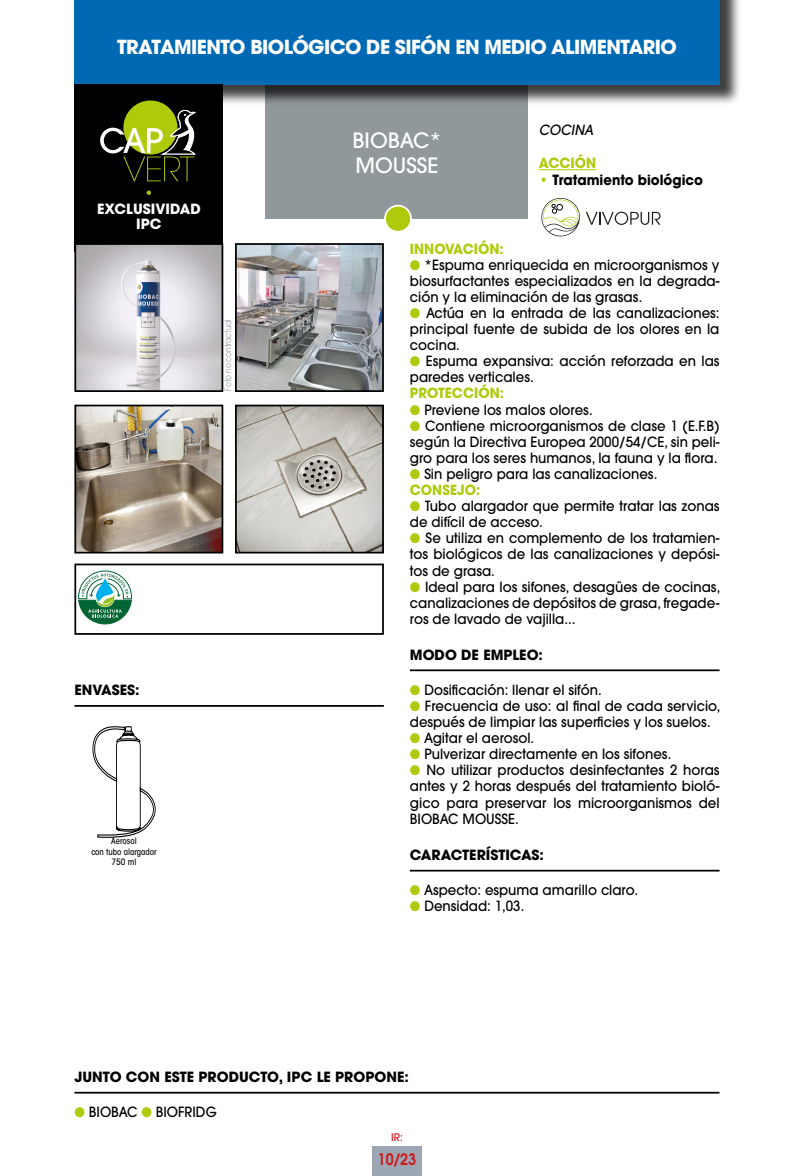
<style>
.page{position:relative;width:794px;height:1176px;background:#fff}
.page>*{position:absolute;margin:0;border:0;box-sizing:border-box;transform-origin:0 0}
.t1{font:500 21px "ITC Avant Garde Std";color:#fff}
.t2{font:700 19.25px "ITC Avant Garde Std";letter-spacing:-.03em;color:#fff}
.t3{font:600 15.75px "ITC Avant Garde Std";color:#cd1719;scale:.9 1}
.t4{font:500 14px/16.1px "ITC Avant Garde Std";color:#000;text-align:justify;scale:.95 1}
.t5{font:700 14px "ITC Avant Garde Std";color:#000}
.t6{font:700 14px "ITC Avant Garde Std";color:#afca0b;scale:.95 1}
.t7{font:700 14px "ITC Avant Garde Std";color:#000;scale:.95 1}
.t8{font:700 14px "ITC Avant Garde Std";color:#fff}
.t9{font:italic 500 14px "ITC Avant Garde Std";color:#000;scale:.95 1}
.t10{font:700 14px "ITC Avant Garde Std";color:#afca0b}
.t11{font:500 10.5px "ITC Avant Garde Std";color:#cd1719}
.t12{font:500 condensed 8.75px "ITC Avant Garde Std";color:#000}
.t13{font:8.75px "ITC Avant Garde Std";color:#91989c;scale:.85 1}
.s1{color:#afca0b}
</style>
<div class="page">
<div style="left:74px;top:563px;width:310px;height:72px;border:2px solid #000"></div>
<div style="left:266px;top:79px;width:262px;height:140px;background:#91989c"></div>
<div style="left:77px;top:0;width:664px;height:106px;background:#000;opacity:.75"></div>
<div style="left:74px;top:0;width:645px;height:84px;background:#0069b4"></div>
<div style="left:372px;top:1146px;width:50px;height:30px;background:#9ca7b3"></div>
<div style="left:385px;top:206px;width:26px;height:26px;background:#afca0b;border-radius:50%"></div>
<div style="left:384px;top:205px;width:28px;height:28px;border:2px solid #fff;border-radius:50%"></div>
<hr style="left:74px;top:705px;width:310px;height:2px;background:#000">
<hr style="left:410px;top:669px;width:309px;height:2px;background:#000">
<hr style="left:410px;top:870px;width:309px;height:1px;background:#000">
<hr style="left:74px;top:1092px;width:645px;height:1px;background:#000">
<hr style="left:539px;top:169px;width:57px;height:1px;background:#afca0b">
<svg style="left:93px;top:726px;width:62px;height:111px"></svg>
<div style="left:74px;top:84px;width:149px;height:168px;background:#000"></div>
<div style="left:123px;top:101px;width:54px;height:54px;background:#afca0b;border-radius:50%"></div>
<svg style="left:100px;top:109px;width:96px;height:72px"></svg>
<svg style="left:541px;top:198px;width:119px;height:38px"></svg>
<img style="left:77px;top:246px;width:143px;height:143px">
<div style="left:74px;top:243px;width:149px;height:149px;border:2px solid #000"></div>
<img style="left:77px;top:408px;width:143px;height:142px">
<div style="left:74px;top:405px;width:149px;height:148px;border:2px solid #000"></div>
<img style="left:238px;top:246px;width:143px;height:143px">
<div style="left:235px;top:243px;width:149px;height:149px;border:2px solid #000"></div>
<img style="left:238px;top:408px;width:143px;height:142px">
<div style="left:235px;top:405px;width:149px;height:148px;border:2px solid #000"></div>
<svg style="left:78px;top:570px;width:54px;height:54px"></svg>
<p class="t2" style="left:117px;top:34px;width:561px">TRATAMIENTO BIOLÓGICO DE SIFÓN EN MEDIO ALIMENTARIO</p>
<p class="t10" style="left:144px;top:183px;width:12px">•</p>
<p class="t8" style="left:97px;top:199px;width:105px">EXCLUSIVIDAD</p>
<p class="t8" style="left:136px;top:215px;width:27px">IPC</p>
<p class="t13" style="left:223px;top:391px;width:86px;rotate:-90deg">Foto no contractual</p>
<p class="t5" style="left:74px;top:681px;width:67px">ENVASES:</p>
<p class="t12" style="left:111px;top:836px;width:27px">Aerosol</p>
<p class="t12" style="left:91px;top:846px;width:67px">con tubo alargador</p>
<p class="t12" style="left:112px;top:857px;width:26px">750 ml</p>
<p class="t1" style="left:352px;top:127px;width:91px">BIOBAC*</p>
<p class="t1" style="left:355px;top:152px;width:84px">MOUSSE</p>
<p class="t9" style="left:539px;top:121px;width:59px">COCINA</p>
<p class="t6" style="left:539px;top:154px;width:62px">ACCIÓN</p>
<p class="t7" style="left:539px;top:171px;width:174px"><span class="s1">•</span> Tratamiento biológico</p>
<p class="t6" style="left:410px;top:239px;width:100px">INNOVACIÓN:</p>
<p class="t4" style="left:410px;top:256px;width:327px"><span class="s1">●</span> *Espuma enriquecida en microorganismos y biosurfactantes especializados en la degrada&shy;ción y la eliminación de las grasas.</p>
<p class="t4" style="left:410px;top:305px;width:327px"><span class="s1">●</span> Actúa en la entrada de las canalizaciones: principal fuente de subida de los olores en la cocina.</p>
<p class="t4" style="left:410px;top:353px;width:327px"><span class="s1">●</span> Espuma expansiva: acción reforzada en las paredes verticales.</p>
<p class="t6" style="left:410px;top:384px;width:101px">PROTECCIÓN:</p>
<p class="t4" style="left:410px;top:401px;width:194px"><span class="s1">●</span> Previene los malos olores.</p>
<p class="t4" style="left:410px;top:417px;width:327px"><span class="s1">●</span> Contiene microorganismos de clase 1 (E.F.B) según la Directiva Europea 2000/54/CE, sin peli&shy;gro para los seres humanos, la fauna y la flora.</p>
<p class="t4" style="left:410px;top:466px;width:262px"><span class="s1">●</span> Sin peligro para las canalizaciones.</p>
<p class="t6" style="left:410px;top:480px;width:76px">CONSEJO:</p>
<p class="t4" style="left:410px;top:498px;width:327px"><span class="s1">●</span> Tubo alargador que permite tratar las zonas de difícil de acceso.</p>
<p class="t4" style="left:410px;top:530px;width:327px"><span class="s1">●</span> Se utiliza en complemento de los tratamien&shy;tos biológicos de las canalizaciones y depósi&shy;tos de grasa.</p>
<p class="t4" style="left:410px;top:578px;width:328px"><span class="s1">●</span> Ideal para los sifones, desagües de cocinas, canalizaciones de depósitos de grasa, fregade&shy;ros de lavado de vajilla...</p>
<p class="t5" style="left:410px;top:645px;width:135px">MODO DE EMPLEO:</p>
<p class="t4" style="left:410px;top:681px;width:203px"><span class="s1">●</span> Dosificación: llenar el sifón.</p>
<p class="t4" style="left:410px;top:697px;width:328px"><span class="s1">●</span> Frecuencia de uso: al final de cada servicio, después de limpiar las superficies y los suelos.</p>
<p class="t4" style="left:410px;top:730px;width:132px"><span class="s1">●</span> Agitar el aerosol.</p>
<p class="t4" style="left:410px;top:746px;width:277px"><span class="s1">●</span> Pulverizar directamente en los sifones.</p>
<p class="t4" style="left:410px;top:762px;width:327px"><span class="s1">●</span> No utilizar productos desinfectantes 2 horas antes y 2 horas después del tratamiento bioló&shy;gico para preservar los microorganismos del BIOBAC MOUSSE.</p>
<p class="t5" style="left:410px;top:845px;width:136px">CARACTERÍSTICAS:</p>
<p class="t4" style="left:410px;top:882px;width:242px"><span class="s1">●</span> Aspecto: espuma amarillo claro.</p>
<p class="t4" style="left:410px;top:898px;width:122px"><span class="s1">●</span> Densidad: 1,03.</p>
<p class="t5" style="left:74px;top:1067px;width:336px">JUNTO CON ESTE PRODUCTO, IPC LE PROPONE:</p>
<p class="t4" style="left:74px;top:1104px;width:151px"><span class="s1">●</span> BIOBAC <span class="s1">●</span> BIOFRIDG</p>
<p class="t11" style="left:391px;top:1130px;width:13px">IR:</p>
<p class="t3" style="left:378px;top:1149px;width:44px">10/23</p>
</div>
